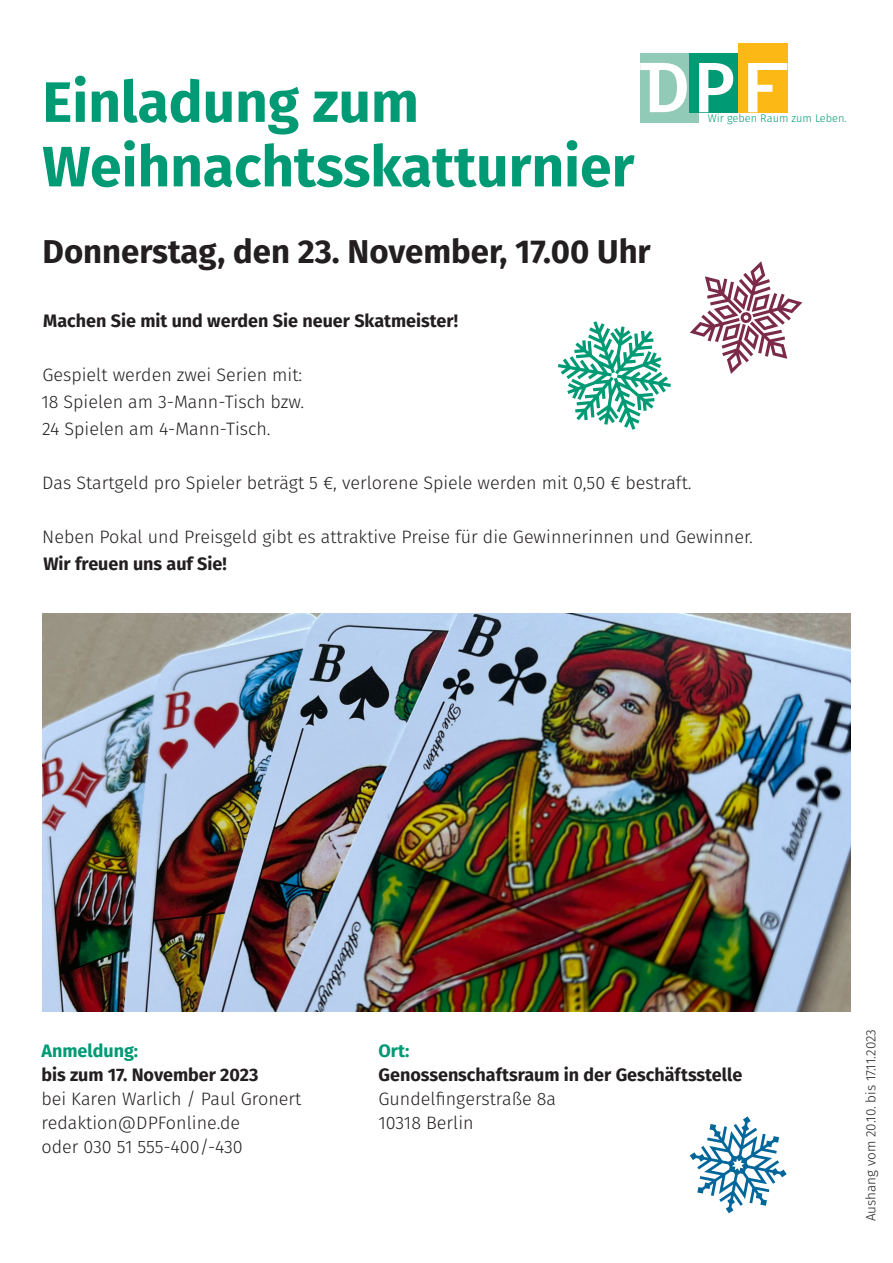
<style>
.page{position:relative;width:893px;height:1263px;background:#fff}
.page>*{position:absolute;margin:0;border:0;box-sizing:border-box;transform-origin:0 0}
.t1{font:700 57px "Fira Sans";color:#009a75}
.Fließtext{font:700 33px "Fira Sans";color:#231f20}
.text{font:300 18px "Fira Sans";color:#231f20}
.Fließtext-2{font:300 18px/24px "Fira Sans";color:#231f20}
.text-2{font:700 18px "Fira Sans";color:#231f20}
.Fließtext-3{font:700 18px "Fira Sans";color:#231f20}
.Fließtext-4{font:700 18px "Fira Sans";color:#009a75}
.Fließtext-5{font:300 13.5px "Fira Sans";color:#231f20}
.t2{font:300 11.1px "Fira Sans";color:#009a75}
</style>
<div class="page">
<img style="left:43px;top:613px;width:807px;height:398px">
<div style="left:640px;top:53px;width:59px;height:69px;background:#91cab7"></div>
<div style="left:689px;top:53px;width:59px;height:59px;background:#009a75"></div>
<div style="left:738px;top:43px;width:49px;height:69px;background:#fcb814"></div>
<svg style="left:699px;top:63px;width:34px;height:49px"></svg>
<svg style="left:640px;top:63px;width:47px;height:49px"></svg>
<svg style="left:748px;top:63px;width:39px;height:49px"></svg>
<svg style="left:690px;top:1116px;width:97px;height:97px"></svg>
<svg style="left:690px;top:261px;width:112px;height:113px"></svg>
<svg style="left:558px;top:321px;width:113px;height:109px"></svg>
<p class="t1" style="left:42px;top:54px;width:378px">Einladung zum</p>
<p class="t1" style="left:42px;top:119px;width:594px">Weihnachtsskatturnier</p>
<p class="Fließtext" style="left:43px;top:223px;width:610px">Donnerstag, den 23. November, 17.00 Uhr</p>
<p class="text-2" style="left:43px;top:305px;width:416px">Machen Sie mit und werden Sie neuer Skatmeister!</p>
<p class="t2" style="left:708px;top:110px;width:141px">Wir geben Raum zum Leben.</p>
<p class="text" style="left:43px;top:361px;width:261px">Gespielt werden zwei Serien mit:</p>
<p class="text" style="left:41px;top:388px;width:264px">18 Spielen am 3-Mann-Tisch bzw.</p>
<p class="text" style="left:42px;top:415px;width:230px">24 Spielen am 4-Mann-Tisch.</p>
<p class="text" style="left:42px;top:469px;width:651px">Das Startgeld pro Spieler beträgt 5 €, verlorene Spiele werden mit 0,50 € bestraft.</p>
<p class="text" style="left:42px;top:523px;width:712px">Neben Pokal und Preisgeld gibt es attraktive Preise für die Gewinnerinnen und Gewinner.</p>
<p class="text-2" style="left:43px;top:548px;width:185px">Wir freuen uns auf Sie!</p>
<p class="Fließtext-4" style="left:41px;top:1036px;width:98px">Anmeldung:</p>
<p class="Fließtext-3" style="left:41px;top:1060px;width:219px">bis zum 17. November 2023</p>
<p class="Fließtext-2" style="left:41px;top:1087px;width:261px">bei Karen Warlich / Paul Gronert</p>
<p class="Fließtext-2" style="left:41px;top:1111px;width:203px">redaktion@DPFonline.de oder 030 51 555-400/-430</p>
<p class="Fließtext-4" style="left:378px;top:1036px;width:33px">Ort:</p>
<p class="Fließtext-3" style="left:378px;top:1060px;width:365px">Genossenschaftsraum in der Geschäftsstelle</p>
<p class="Fließtext-2" style="left:378px;top:1087px;width:179px">Gundelfingerstraße 8a</p>
<p class="Fließtext-2" style="left:378px;top:1111px;width:97px">10318 Berlin</p>
<p class="Fließtext-5" style="left:861px;top:1221px;width:194px;rotate:-90deg">Aushang vom 20.10. bis 17.11.2023</p>
</div>
